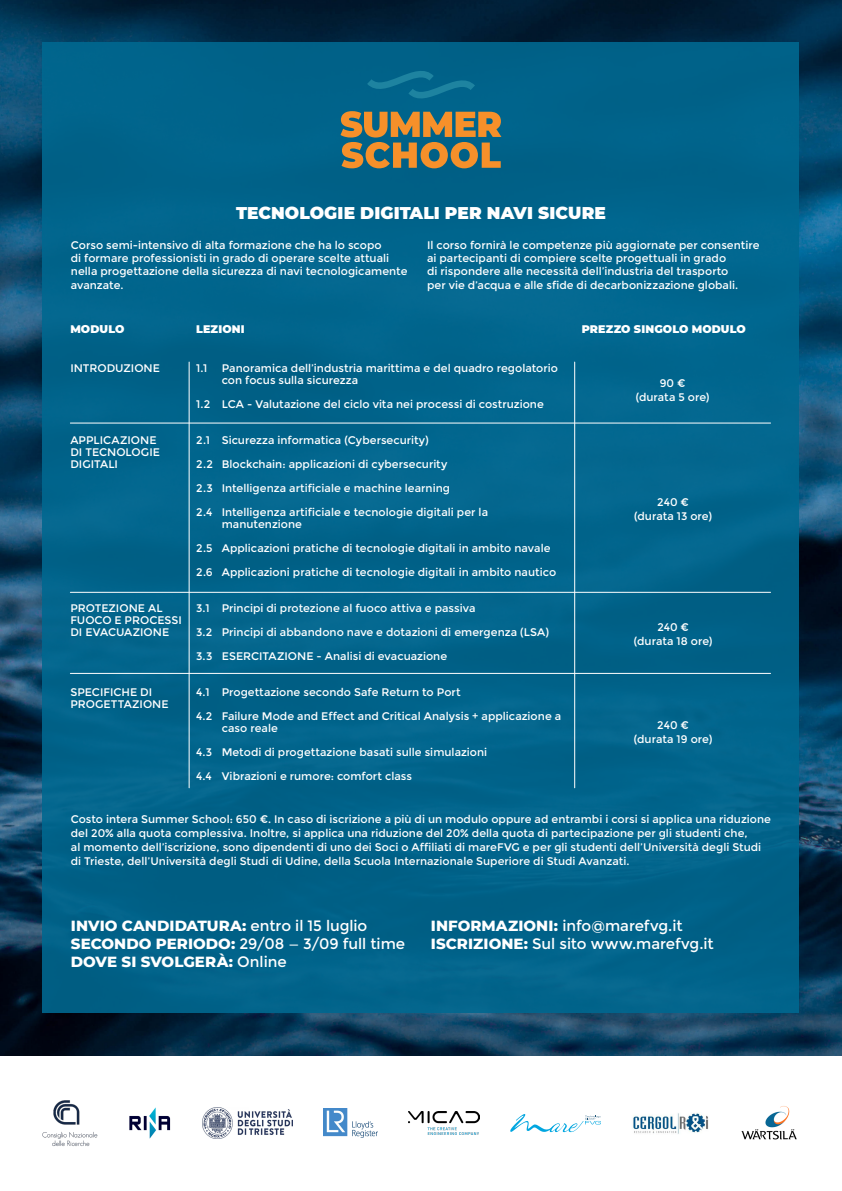
<style>
.page{position:relative;width:842px;height:1191px;background:#fff}
.page>*{position:absolute;margin:0;border:0;box-sizing:border-box;transform-origin:0 0}
.t1{font:900 17px "Montserrat";letter-spacing:.005em;color:#fff}
.t2{font:15px "Montserrat";letter-spacing:-.005em;color:#fff}
.t3{font:800 15px "Montserrat";letter-spacing:.005em;color:#fff}
.t4{font:11px/12px "Montserrat";color:#fff}
.t5{font:900 11px "Montserrat";letter-spacing:.01em;color:#fff}
.s1{font-weight:400}
.s2{font-weight:800}
</style>
<div class="page">
<img style="left:0;top:0;width:842px;height:1055px">
<div style="left:43px;top:43px;width:756px;height:969px;background:#006890"></div>
<svg style="left:510px;top:1114px;width:91px;height:18px"></svg>
<img style="left:324px;top:1108px;width:54px;height:29px">
<img style="left:43px;top:1100px;width:54px;height:46px">
<img style="left:741px;top:1106px;width:56px;height:34px">
<img style="left:129px;top:1107px;width:42px;height:31px">
<img style="left:202px;top:1107px;width:91px;height:31px">
<svg style="left:340px;top:111px;width:161px;height:57px"></svg>
<svg style="left:367px;top:71px;width:108px;height:28px"></svg>
<hr style="left:189px;top:362px;width:1px;height:426px;background:#fff">
<hr style="left:574px;top:362px;width:1px;height:426px;background:#fff">
<hr style="left:70px;top:422px;width:701px;height:1px;background:#fff">
<hr style="left:70px;top:673px;width:701px;height:1px;background:#fff">
<hr style="left:70px;top:592px;width:701px;height:1px;background:#fff">
<img style="left:408px;top:1111px;width:72px;height:24px">
<img style="left:633px;top:1113px;width:76px;height:21px">
<p class="t1" style="left:236px;top:200px;width:371px">TECNOLOGIE DIGITALI PER NAVI SICURE</p>
<p class="t4" style="left:71px;top:239px;width:312px">Corso semi-intensivo di alta formazione che ha lo scopo</p>
<p class="t4" style="left:71px;top:252px;width:320px">di formare professionisti in grado di operare scelte attuali</p>
<p class="t4" style="left:71px;top:265px;width:338px;line-height:13.2px">nella progettazione della sicurezza di navi tecnologicamente avanzate.</p>
<p class="t4" style="left:427px;top:239px;width:334px;line-height:13.2px">Il corso fornirà le competenze più aggiornate per consentire ai partecipanti di compiere scelte progettuali in grado</p>
<p class="t4" style="left:427px;top:266px;width:303px">di rispondere alle necessità dell’industria del trasporto</p>
<p class="t4" style="left:427px;top:279px;width:313px">per vie d’acqua e alle sfide di decarbonizzazione globali.</p>
<p class="t5" style="left:70px;top:321px;width:56px">MODULO</p>
<p class="t5" style="left:196px;top:321px;width:50px">LEZIONI</p>
<p class="t5" style="left:582px;top:321px;width:166px">PREZZO SINGOLO MODULO</p>
<p class="t4" style="left:70px;top:362px;width:91px">INTRODUZIONE</p>
<p class="t4" style="left:70px;top:434px;width:91px">APPLICAZIONE<br>DI TECNOLOGIE<br>DIGITALI</p>
<p class="t4" style="left:70px;top:602px;width:113px">PROTEZIONE AL<br>FUOCO E PROCESSI<br>DI EVACUAZIONE</p>
<p class="t4" style="left:70px;top:686px;width:100px">SPECIFICHE DI<br>PROGETTAZIONE</p>
<p class="t4" style="left:196px;top:362px;width:13px">1.1</p>
<p class="t4" style="left:196px;top:398px;width:16px">1.2</p>
<p class="t4" style="left:196px;top:434px;width:15px">2.1</p>
<p class="t4" style="left:196px;top:458px;width:18px">2.2</p>
<p class="t4" style="left:196px;top:482px;width:18px">2.3</p>
<p class="t4" style="left:196px;top:506px;width:18px">2.4</p>
<p class="t4" style="left:196px;top:542px;width:18px">2.5</p>
<p class="t4" style="left:196px;top:566px;width:18px">2.6</p>
<p class="t4" style="left:196px;top:602px;width:15px">3.1</p>
<p class="t4" style="left:196px;top:626px;width:18px">3.2</p>
<p class="t4" style="left:196px;top:650px;width:18px">3.3</p>
<p class="t4" style="left:196px;top:686px;width:15px">4.1</p>
<p class="t4" style="left:196px;top:710px;width:18px">4.2</p>
<p class="t4" style="left:196px;top:746px;width:18px">4.3</p>
<p class="t4" style="left:196px;top:770px;width:17px">4.4</p>
<p class="t4" style="left:222px;top:362px;width:338px">Panoramica dell’industria marittima e del quadro regolatorio con focus sulla sicurezza</p>
<p class="t4" style="left:222px;top:398px;width:324px">LCA - Valutazione del ciclo vita nei processi di costruzione</p>
<p class="t4" style="left:222px;top:434px;width:208px">Sicurezza informatica (Cybersecurity)</p>
<p class="t4" style="left:222px;top:458px;width:227px">Blockchain: applicazioni di cybersecurity</p>
<p class="t4" style="left:222px;top:482px;width:230px">Intelligenza artificiale e machine learning</p>
<p class="t4" style="left:222px;top:506px;width:268px">Intelligenza artificiale e tecnologie digitali per la manutenzione</p>
<p class="t4" style="left:222px;top:542px;width:330px">Applicazioni pratiche di tecnologie digitali in ambito navale</p>
<p class="t4" style="left:222px;top:566px;width:336px">Applicazioni pratiche di tecnologie digitali in ambito nautico</p>
<p class="t4" style="left:222px;top:602px;width:255px">Principi di protezione al fuoco attiva e passiva</p>
<p class="t4" style="left:222px;top:626px;width:329px">Principi di abbandono nave e dotazioni di emergenza (LSA)</p>
<p class="t4" style="left:222px;top:650px;width:227px">ESERCITAZIONE - Analisi di evacuazione</p>
<p class="t4" style="left:222px;top:686px;width:240px">Progettazione secondo Safe Return to Port</p>
<p class="t4" style="left:222px;top:710px;width:341px">Failure Mode and Effect and Critical Analysis + applicazione a caso reale</p>
<p class="t4" style="left:222px;top:746px;width:267px">Metodi di progettazione basati sulle simulazioni</p>
<p class="t4" style="left:222px;top:770px;width:192px">Vibrazioni e rumore: comfort class</p>
<p class="t4" style="left:660px;top:377px;width:27px">90 €</p>
<p class="t4" style="left:636px;top:391px;width:75px">(durata 5 ore)</p>
<p class="t4" style="left:657px;top:496px;width:33px">240 €</p>
<p class="t4" style="left:634px;top:510px;width:79px">(durata 13 ore)</p>
<p class="t4" style="left:657px;top:621px;width:33px">240 €</p>
<p class="t4" style="left:634px;top:635px;width:80px">(durata 18 ore)</p>
<p class="t4" style="left:657px;top:719px;width:33px">240 €</p>
<p class="t4" style="left:634px;top:733px;width:80px">(durata 19 ore)</p>
<p class="t4" style="left:71px;top:813px;width:702px">Costo intera Summer School: 650 €. In caso di iscrizione a più di un modulo oppure ad entrambi i corsi si applica una riduzione</p>
<p class="t4" style="left:71px;top:827px;width:678px">del 20% alla quota complessiva. Inoltre, si applica una riduzione del 20% della quota di partecipazione per gli studenti che,</p>
<p class="t4" style="left:71px;top:840px;width:692px;line-height:14px">al momento dell’iscrizione, sono dipendenti di uno dei Soci o Affiliati di mareFVG e per gli studenti dell’Università degli Studi di Trieste, dell’Università degli Studi di Udine, della Scuola Internazionale Superiore di Studi Avanzati.</p>
<p class="t3" style="left:71px;top:914px;width:298px">INVIO CANDIDATURA: <span class="s1">entro il 15 luglio</span></p>
<p class="t2" style="left:71px;top:934px;width:336px"><span class="s2">SECONDO PERIODO:</span> 29/08 — 3/09 full time</p>
<p class="t3" style="left:71px;top:950px;width:217px">DOVE SI SVOLGERÀ: <span class="s1">Online</span></p>
<p class="t2" style="left:431px;top:916px;width:253px"><span class="s2">INFORMAZIONI:</span> info@marefvg.it</p>
<p class="t2" style="left:431px;top:934px;width:284px"><span class="s2">ISCRIZIONE:</span> Sul sito www.marefvg.it</p>
</div>
